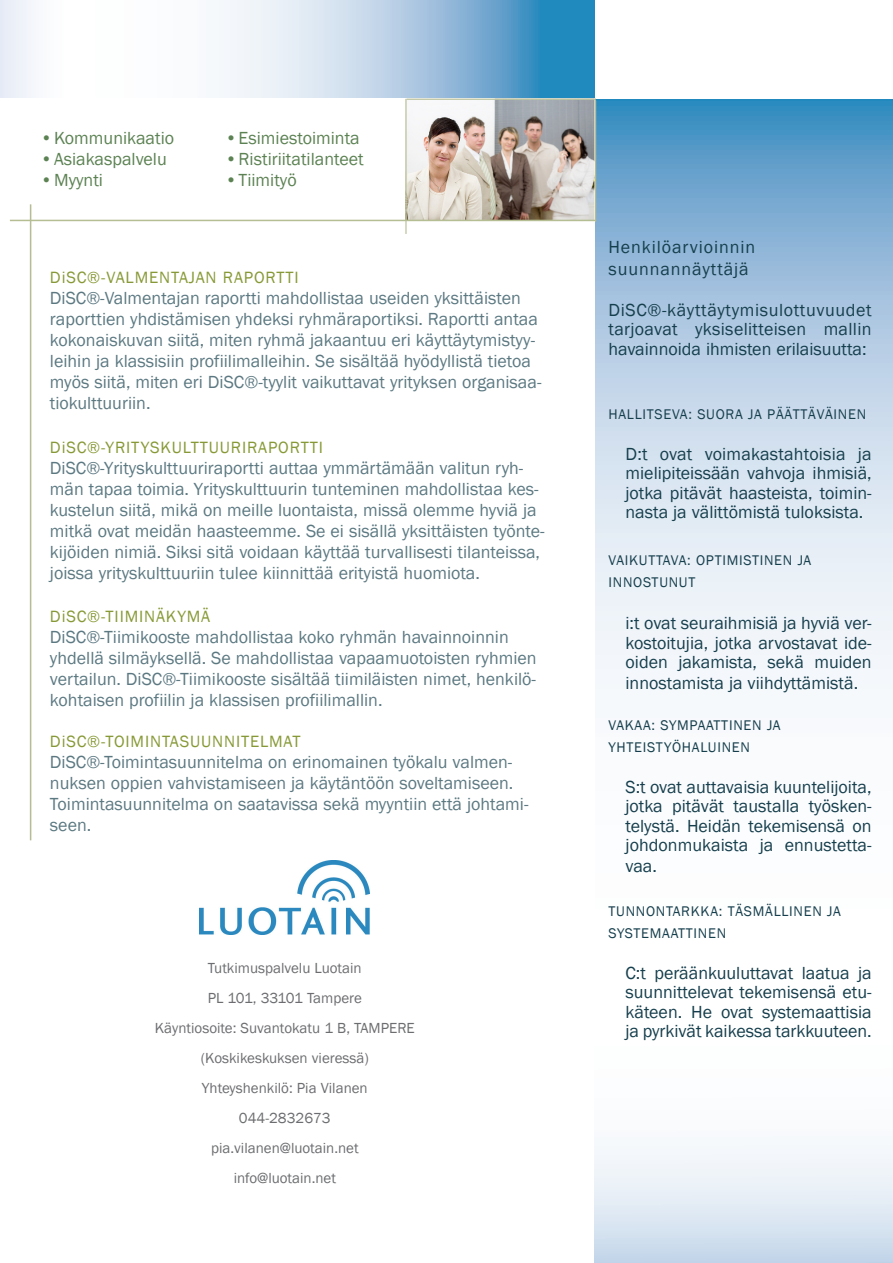
<style>
.page{position:relative;width:893px;height:1263px;background:#fff}
.page>*{position:absolute;margin:0;border:0;box-sizing:border-box;transform-origin:0 0}
.t1{font:18px/21px "Franklin Gothic";color:#5c7982}
.t2{font:18px/19.5px "Franklin Gothic";color:#163f4d;text-align:justify}
.t3{font:18px "Franklin Gothic";color:#5c8253}
.t4{font:18px/22.5px "Franklin Gothic";letter-spacing:.05em;color:#163f4d}
.t5{font:16.8px "Franklin Gothic";letter-spacing:.05em;color:#879936}
.t6{font:15px/30px "Franklin Gothic";color:#6c6d70;text-align:center}
.t7{font:14.4px/22.5px "Franklin Gothic";letter-spacing:.05em;color:#163f4d}
</style>
<div class="page">
<img style="left:407px;top:100px;width:187px;height:120px">
<hr style="left:405px;top:99px;width:2px;height:135px;background:#b5bd92">
<hr style="left:10px;top:220px;width:586px;height:1px;background:#b5bd92">
<svg style="left:0;top:0;width:595px;height:98px"></svg>
<svg style="left:596px;top:99px;width:297px;height:585px;background:#b4cfe5"></svg>
<hr style="left:595px;top:100px;width:1px;height:121px;background:#b5bd92">
<svg style="left:594px;top:1149px;width:299px;height:114px"></svg>
<hr style="left:407px;top:99px;width:189px;height:1px;background:#b5bd92">
<hr style="left:595px;top:101px;width:1px;height:121px;background:#b5bd92">
<img style="left:199px;top:860px;width:170px;height:74px">
<hr style="left:30px;top:204px;width:1px;height:636px;background:#b5bd92">
<div style="left:0;top:0;width:71px;height:97px;background:linear-gradient(to right,#e7ecf6,#fff)"></div>
<p class="t3" style="left:41px;top:127px;width:135px">• Kommunikaatio</p>
<p class="t3" style="left:41px;top:148px;width:128px">• Asiakaspalvelu</p>
<p class="t3" style="left:41px;top:169px;width:64px">• Myynti</p>
<p class="t3" style="left:225px;top:127px;width:136px">• Esimiestoiminta</p>
<p class="t3" style="left:225px;top:148px;width:140px">• Ristiriitatilanteet</p>
<p class="t3" style="left:225px;top:169px;width:73px">• Tiimityö</p>
<p class="t5" style="left:50px;top:267px;width:250px">DiSC®-VALMENTAJAN RAPORTTI</p>
<p class="t1" style="left:50px;top:288px;width:493px">DiSC®-Valmentajan raportti mahdollistaa useiden yksittäisten raporttien yhdistämisen yhdeksi ryhmäraportiksi. Raportti antaa kokonaiskuvan siitä, miten ryhmä jakaantuu eri käyttäytymistyy&shy;leihin ja klassisiin profiilimalleihin. Se sisältää hyödyllistä tietoa myös siitä, miten eri DiSC®-tyylit vaikuttavat yrityksen organisaa&shy;tiokulttuuriin.</p>
<p class="t5" style="left:50px;top:437px;width:274px">DiSC®-YRITYSKULTTUURIRAPORTTI</p>
<p class="t1" style="left:50px;top:458px;width:496px">DiSC®-Yrityskulttuuriraportti auttaa ymmärtämään valitun ryh&shy;män tapaa toimia. Yrityskulttuurin tunteminen mahdollistaa kes&shy;kustelun siitä, mikä on meille luontaista, missä olemme hyviä ja mitkä ovat meidän haasteemme. Se ei sisällä yksittäisten työnte&shy;kijöiden nimiä. Siksi sitä voidaan käyttää turvallisesti tilanteissa, joissa yrityskulttuuriin tulee kiinnittää erityistä huomiota.</p>
<p class="t5" style="left:50px;top:606px;width:162px">DiSC®-TIIMINÄKYMÄ</p>
<p class="t1" style="left:50px;top:627px;width:488px">DiSC®-Tiimikooste mahdollistaa koko ryhmän havainnoinnin yhdellä silmäyksellä. Se mahdollistaa vapaamuotoisten ryhmien vertailun. DiSC®-Tiimikooste sisältää tiimiläisten nimet, henkilö&shy;kohtaisen profiilin ja klassisen profiilimallin.</p>
<p class="t5" style="left:50px;top:731px;width:252px">DiSC®-TOIMINTASUUNNITELMAT</p>
<p class="t1" style="left:50px;top:752px;width:480px">DiSC®-Toimintasuunnitelma on erinomainen työkalu valmen&shy;nuksen oppien vahvistamiseen ja käytäntöön soveltamiseen.<br>Toimintasuunnitelma on saatavissa sekä myyntiin että johtami&shy;seen.</p>
<p class="t6" style="left:155px;top:953px;width:261px">Tutkimuspalvelu Luotain<br>PL 101, 33101 Tampere<br>Käyntiosoite: Suvantokatu 1 B, TAMPERE (Koskikeskuksen vieressä)<br>Yhteyshenkilö: Pia Vilanen<br>044-2832673<br>pia.vilanen@luotain.net<br>info@luotain.net</p>
<p class="t4" style="left:608px;top:236px;width:148px">Henkilöarvioinnin suunnannäyttäjä</p>
<p class="t2" style="left:608px;top:300px;width:265px">DiSC®-käyttäytymisulottuvuudet tarjoavat yksiselitteisen mallin havainnoida ihmisten erilaisuutta:</p>
<p class="t7" style="left:608px;top:404px;width:259px">HALLITSEVA: SUORA JA PÄÄTTÄVÄINEN</p>
<p class="t2" style="left:625px;top:444px;width:248px">D:t ovat voimakastahtoisia ja mielipiteissään vahvoja ihmisiä, jotka pitävät haasteista, toimin&shy;nasta ja välittömistä tuloksista.</p>
<p class="t7" style="left:608px;top:549px;width:204px">VAIKUTTAVA: OPTIMISTINEN JA<br>INNOSTUNUT</p>
<p class="t2" style="left:625px;top:614px;width:248px;line-height:20px">i:t ovat seuraihmisiä ja hyviä ver&shy;kostoitujia, jotka arvostavat ide&shy;oiden jakamista, sekä muiden innostamista ja viihdyttämistä.</p>
<p class="t7" style="left:608px;top:714px;width:174px">VAKAA: SYMPAATTINEN JA<br>YHTEISTYÖHALUINEN</p>
<p class="t2" style="left:625px;top:777px;width:248px">S:t ovat auttavaisia kuuntelijoita, jotka pitävät taustalla työsken&shy;telystä. Heidän tekemisensä on johdonmukaista ja ennustetta&shy;vaa.</p>
<p class="t7" style="left:608px;top:900px;width:234px">TUNNONTARKKA: TÄSMÄLLINEN JA<br>SYSTEMAATTINEN</p>
<p class="t2" style="left:625px;top:963px;width:248px">C:t peräänkuuluttavat laatua ja suunnittelevat tekemisensä etu&shy;käteen. He ovat systemaattisia ja pyrkivät kaikessa tarkkuuteen.</p>
</div>
